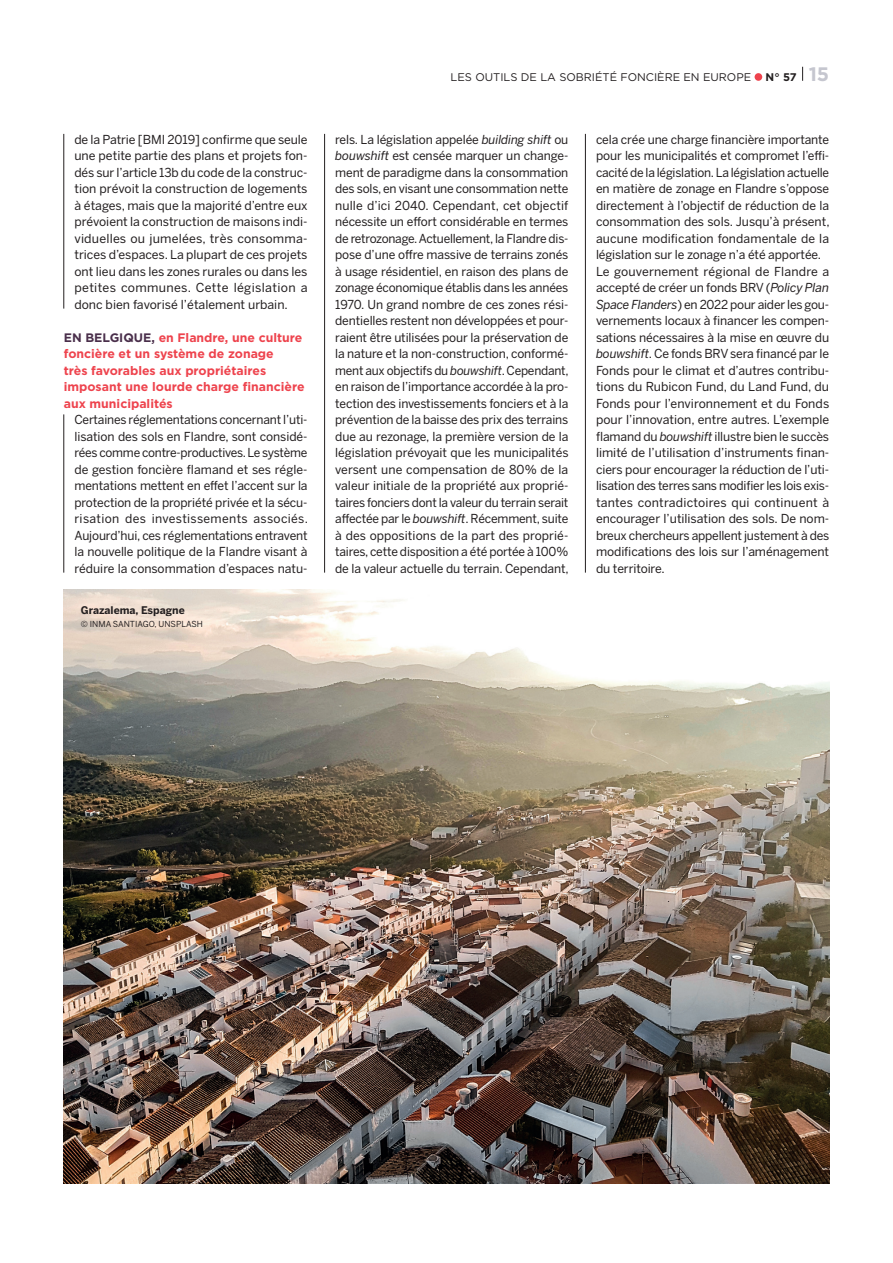
<style>
.page{position:relative;width:893px;height:1263px;background:#fff}
.page>*{position:absolute;margin:0;border:0;box-sizing:border-box;transform-origin:0 0}
.t1{font:12.3px/16.5px "Benton Sans";letter-spacing:-.01em;color:#231f20;text-align:justify}
.t2{font:700 12.3px/16.5px "Gotham";color:#ee434d}
.t3{font:11.1px "Gotham";color:#231f20}
.t4{font:700 11.1px "Gotham";color:#231f20}
.t5{font:700 10.5px "Benton Sans";color:#231f20}
.t6{font:8.25px "Benton Sans";color:#231f20}
.s1{color:#4a2f4b}
.s2{font-size:19.5px;color:#c5c6cf}
.s3{font-style:italic}
</style>
<div class="page">
<div style="left:755px;top:73px;width:7px;height:8px;background:#ee434d;border-radius:50%"></div>
<svg style="left:802px;top:67px;width:1px;height:14px"></svg>
<hr style="left:63px;top:134px;width:1px;height:175px;background:#231f20">
<hr style="left:63px;top:414px;width:1px;height:159px;background:#231f20">
<hr style="left:324px;top:134px;width:1px;height:439px;background:#231f20">
<hr style="left:585px;top:134px;width:1px;height:439px;background:#231f20">
<img style="left:64px;top:589px;width:765px;height:594px">
<p class="t1" style="left:74px;top:131px;width:235px">de la Patrie [BMI 2019] confirme que seule une petite partie des plans et projets fon&shy;dés sur l’article 13b du code de la construc&shy;tion prévoit la construction de logements à étages, mais que la majorité d’entre eux prévoient la construction de maisons indi&shy;viduelles ou jumelées, très consomma&shy;trices d’espaces. La plupart de ces projets ont lieu dans les zones rurales ou dans les petites communes. Cette législation a donc bien favorisé l’étalement urbain.</p>
<p class="t2" style="left:64px;top:329px;width:242px"><span class="s1">EN BELGIQUE,</span> en Flandre, une culture foncière et un système de zonage<br>très favorables aux propriétaires imposant une lourde charge financière aux municipalités</p>
<p class="t1" style="left:74px;top:411px;width:235px">Certaines réglementations concernant l’uti&shy;lisation des sols en Flandre, sont considé&shy;rées comme contre-productives. Le système de gestion foncière flamand et ses régle&shy;mentations mettent en effet l’accent sur la protection de la propriété privée et la sécu&shy;risation des investissements associés.<br>Aujourd’hui, ces réglementations entravent la nouvelle politique de la Flandre visant à réduire la consommation d’espaces natu-</p>
<p class="t5" style="left:81px;top:604px;width:105px">Grazalema, Espagne</p>
<p class="t6" style="left:81px;top:619px;width:124px">© INMA SANTIAGO, UNSPLASH</p>
<p class="t3" style="left:451px;top:70px;width:302px">LES OUTILS DE LA SOBRIÉTÉ FONCIÈRE EN EUROPE</p>
<p class="t4" style="left:766px;top:69px;width:65px">N° 57 <span class="s2">15</span></p>
<p class="t1" style="left:335px;top:131px;width:235px">rels. La législation appelée <span class="s3">building shift</span> ou <span class="s3">bouwshift</span> est censée marquer un change&shy;ment de paradigme dans la consommation des sols, en visant une consommation nette nulle d’ici 2040. Cependant, cet objectif nécessite un effort considérable en termes de retrozonage. Actuellement, la Flandre dis&shy;pose d’une offre massive de terrains zonés à usage résidentiel, en raison des plans de zonage économique établis dans les années 1970. Un grand nombre de ces zones rési&shy;dentielles restent non développées et pour&shy;raient être utilisées pour la préservation de la nature et la non-construction, conformé&shy;ment aux objectifs du <span class="s3">bouwshift</span>. Cependant, en raison de l’importance accordée à la pro&shy;tection des investissements fonciers et à la prévention de la baisse des prix des terrains due au rezonage, la première version de la législation prévoyait que les municipalités versent une compensation de 80% de la valeur initiale de la propriété aux proprié&shy;taires fonciers dont la valeur du terrain serait affectée par le <span class="s3">bouwshift</span>. Récemment, suite à des oppositions de la part des proprié&shy;taires, cette disposition a été portée à 100% de la valeur actuelle du terrain. Cependant,</p>
<p class="t1" style="left:596px;top:131px;width:235px;text-align:left">cela crée une charge financière importante pour les municipalités et compromet l’effi&shy;cacité de la législation. La législation actuelle en matière de zonage en Flandre s’oppose directement à l’objectif de réduction de la consommation des sols. Jusqu’à présent, aucune modification fondamentale de la législation sur le zonage n’a été apportée.<br>Le gouvernement régional de Flandre a accepté de créer un fonds BRV (<span class="s3">Policy Plan Space Flanders</span>) en 2022 pour aider les gou&shy;vernements locaux à financer les compen&shy;sations nécessaires à la mise en œuvre du <span class="s3">bouwshift</span>. Ce fonds BRV sera financé par le Fonds pour le climat et d’autres contribu&shy;tions du Rubicon Fund, du Land Fund, du Fonds pour l’environnement et du Fonds pour l’innovation, entre autres. L’exemple flamand du <span class="s3">bouwshift</span> illustre bien le succès limité de l’utilisation d’instruments finan&shy;ciers pour encourager la réduction de l’uti&shy;lisation des terres sans modifier les lois exis&shy;tantes contradictoires qui continuent à encourager l’utilisation des sols. De nom&shy;breux chercheurs appellent justement à des modifications des lois sur l’aménagement du territoire.</p>
</div>
